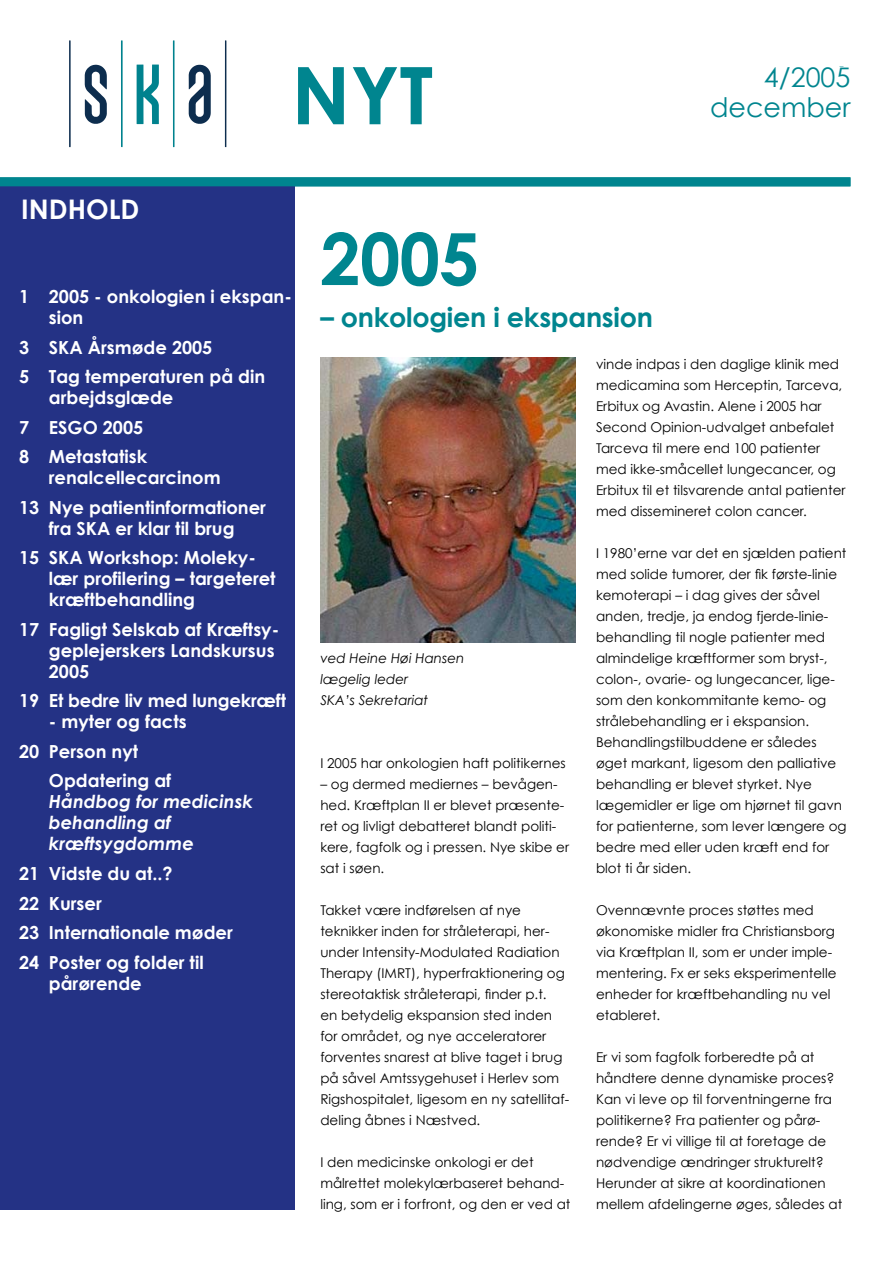
<style>
.page{position:relative;width:893px;height:1263px;background:#fff}
.page>*{position:absolute;margin:0;border:0;box-sizing:border-box;transform-origin:0 0}
.t1{font:700 79.5px "Century Gothic";color:#00858f}
.t2{font:700 72px "Century Gothic";color:#00858f}
.t3{font:700 27px "Century Gothic";letter-spacing:-.01em;color:#00858f}
.t4{font:27px/30px "Century Gothic";color:#00858f;text-align:right}
.t5{font:700 27px "Century Gothic";color:#fff}
.t6{font:700 18px/29.5px "Century Gothic";color:#fff}
.t7{font:italic 700 18px/21px "Century Gothic";color:#fff}
.t8{font:13.5px/21px "Century Gothic";color:#000}
.t9{font:italic 13.5px/21px "Century Gothic";color:#000}
</style>
<div class="page">
<svg style="left:69px;top:40px;width:2px;height:107px"></svg>
<svg style="left:121px;top:40px;width:2px;height:107px"></svg>
<svg style="left:173px;top:40px;width:2px;height:107px"></svg>
<svg style="left:225px;top:40px;width:1px;height:107px"></svg>
<svg style="left:137px;top:65px;width:22px;height:59px"></svg>
<svg style="left:85px;top:65px;width:22px;height:59px"></svg>
<svg style="left:189px;top:65px;width:22px;height:59px"></svg>
<div style="left:0;top:185px;width:295px;height:1024px;background:#243285"></div>
<div style="left:0;top:177px;width:850px;height:9px;background:#00858f"></div>
<img style="left:320px;top:358px;width:256px;height:284px">
<h3 class="t5" style="left:21px;top:192px;width:120px">INDHOLD</h3>
<h1 class="t1" style="left:291px;top:45px;width:143px">NYT</h1>
<h3 class="t4" style="left:710px;top:62px;width:142px">4/2005 december</h3>
<h3 class="t6" style="left:49px;top:286px;width:245px;line-height:21px;text-indent:-30px">1 2005 - onkologien i ekspan&shy;sion</h3>
<h3 class="t6" style="left:19px;top:332px;width:248px">3 SKA Årsmøde 2005<br>5 Tag temperaturen på din</h3>
<h3 class="t6" style="left:19px;top:383px;width:156px;text-indent:30px">arbejdsglæde<br>7 ESGO 2005<br>8 Metastatisk</h3>
<h3 class="t6" style="left:19px;top:463px;width:248px;text-indent:30px">renalcellecarcinom<br>13 Nye patientinformationer</h3>
<h3 class="t6" style="left:19px;top:513px;width:238px;text-align:center">fra SKA er klar til brug<br>15 SKA Workshop: Moleky-</h3>
<h3 class="t6" style="left:49px;top:568px;width:228px;line-height:21px">lær profilering – targeteret kræftbehandling</h3>
<h3 class="t6" style="left:49px;top:618px;width:232px;line-height:21px;text-indent:-30px">17 Fagligt Selskab af Kræftsy&shy;geplejerskers Landskursus<br>2005</h3>
<h3 class="t6" style="left:19px;top:686px;width:268px">19 Et bedre liv med lungekræft</h3>
<h3 class="t6" style="left:19px;top:707px;width:169px;text-indent:30px">- myter og facts<br>20 Person nyt</h3>
<h3 class="t6" style="left:49px;top:766px;width:124px">Opdatering af</h3>
<h3 class="t7" style="left:49px;top:791px;width:206px">Håndbog for medicinsk behandling af kræftsygdomme</h3>
<h3 class="t6" style="left:19px;top:858px;width:215px">21 Vidste du at..?<br>22 Kurser<br>23 Internationale møder<br>24 Poster og folder til</h3>
<h3 class="t6" style="left:49px;top:968px;width:94px">pårørende</h3>
<h2 class="t2" style="left:320px;top:214px;width:161px">2005</h2>
<h3 class="t3" style="left:320px;top:300px;width:334px">– onkologien i ekspansion</h3>
<p class="t9" style="left:320px;top:647px;width:146px">ved Heine Høi Hansen lægelig leder<br>SKA’s Sekretariat</p>
<p class="t8" style="left:320px;top:752px;width:247px">I 2005 har onkologien haft politikernes</p>
<p class="t8" style="left:320px;top:773px;width:250px">– og dermed mediernes – bevågen&shy;hed. Kræftplan II er blevet præsente&shy;ret og livligt debatteret blandt politi&shy;kere, fagfolk og i pressen. Nye skibe er sat i søen.</p>
<p class="t8" style="left:320px;top:899px;width:250px">Takket være indførelsen af nye teknikker inden for stråleterapi, her&shy;under Intensity-Modulated Radiation Therapy (IMRT), hyperfraktionering og stereotaktisk stråleterapi, finder p.t.<br>en betydelig ekspansion sted inden for området, og nye acceleratorer forventes snarest at blive taget i brug på såvel Amtssygehuset i Herlev som Rigshospitalet, ligesom en ny satellitaf&shy;deling åbnes i Næstved.</p>
<p class="t8" style="left:320px;top:1151px;width:252px">I den medicinske onkologi er det målrettet molekylærbaseret behand&shy;ling, som er i forfront, og den er ved at</p>
<p class="t8" style="left:596px;top:353px;width:251px">vinde indpas i den daglige klinik med medicamina som Herceptin, Tarceva, Erbitux og Avastin. Alene i 2005 har Second Opinion-udvalget anbefalet Tarceva til mere end 1 00 patienter med ikke-småcellet lungecancer, og Erbitux til et tilsvarende antal patienter med dissemineret colon cancer.</p>
<p class="t8" style="left:596px;top:542px;width:252px">I 1 980’erne var det en sjælden patient med solide tumorer, der fik første-linie kemoterapi – i dag gives der såvel anden, tredje, ja endog fjerde-linie&shy;behandling til nogle patienter med almindelige kræftformer som bryst-, colon-, ovarie- og lungecancer, lige&shy;som den konkommitante kemo- og strålebehandling er i ekspansion.<br>Behandlingstilbuddene er således øget markant, ligesom den palliative behandling er blevet styrket. Nye lægemidler er lige om hjørnet til gavn for patienterne, som lever længere og bedre med eller uden kræft end for blot ti år siden.</p>
<p class="t8" style="left:596px;top:899px;width:242px">Ovennævnte proces støttes med økonomiske midler fra Christiansborg via Kræftplan II, som er under imple&shy;mentering. Fx er seks eksperimentelle enheder for kræftbehandling nu vel etableret.</p>
<p class="t8" style="left:596px;top:1046px;width:248px">Er vi som fagfolk forberedte på at håndtere denne dynamiske proces?<br>Kan vi leve op til forventningerne fra politikerne? Fra patienter og pårø&shy;rende? Er vi villige til at foretage de nødvendige ændringer strukturelt?<br>Herunder at sikre at koordinationen mellem afdelingerne øges, således at</p>
</div>
